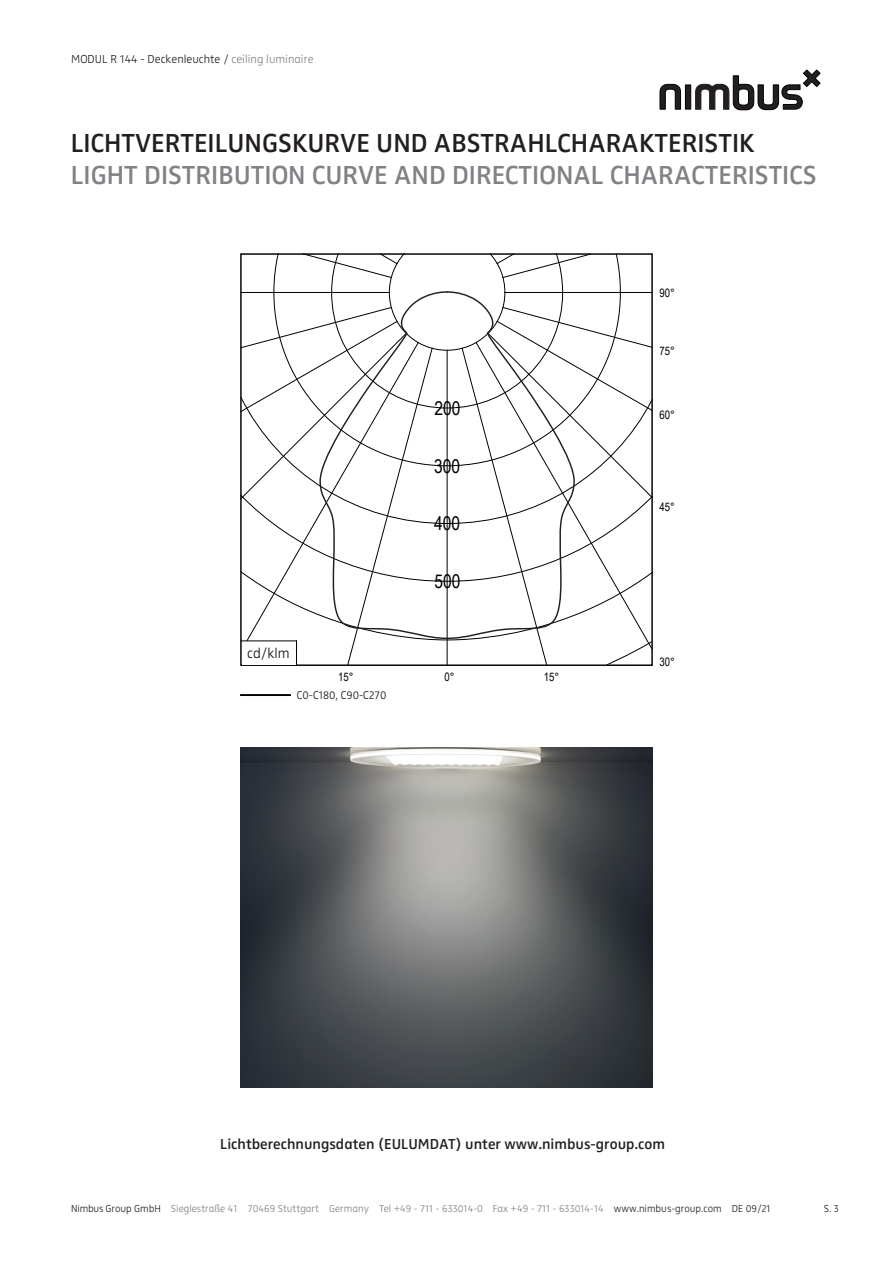
<style>
.page{position:relative;width:893px;height:1263px;background:#fff}
.page>*{position:absolute;margin:0;border:0;box-sizing:border-box;transform-origin:0 0}
.t1{font:27px "Zwo Semi Bold LF Plain Alt";color:#808285}
.Zwo_Semi_Bold_LF_18{font:27px "Zwo Semi Bold LF Plain Alt";color:#231f20}
.t2{font:19.05px "Arial Narrow";color:#000001}
.Zwo_Semi_Bold_LF_10{font:15px "Zwo Semi Bold LF Plain Alt";color:#231f20}
.t3{font:14.7px "Zwo Light LF Plain Alt";color:#111416}
.t4{font:12px "Zwo Light LF Plain Alt";color:#231f20}
.t5{font:11.7px "Arial Narrow";color:#000001}
.t6{font:11.7px "Zwo Light LF Plain Alt";color:#111416}
.t7{font:10.5px "Zwo Light LF Plain Alt";color:#808285}
.t8{font:10.5px "Zwo Light LF Plain Alt";color:#231f20}
.s1{color:#808285}
.s2{color:#231f20}
</style>
<div class="page">
<svg style="left:660px;top:70px;width:160px;height:40px"></svg>
<hr style="left:240px;top:694px;width:51px;height:2px;background:#000001">
<svg style="left:240px;top:253px;width:413px;height:413px"></svg>
<svg style="left:318px;top:289px;width:131px;height:351px"></svg>
<svg style="left:446px;top:290px;width:129px;height:350px"></svg>
<img style="left:240px;top:747px;width:413px;height:341px">
<p class="t4" style="left:71px;top:52px;width:244px">MODUL R 144 - Deckenleuchte / <span class="s1">ceiling luminaire</span></p>
<p class="Zwo_Semi_Bold_LF_18" style="left:71px;top:127px;width:685px">LICHTVERTEILUNGSKURVE UND ABSTRAHLCHARAKTERISTIK</p>
<p class="t1" style="left:71px;top:159px;width:747px">LIGHT DISTRIBUTION CURVE AND DIRECTIONAL CHARACTERISTICS</p>
<p class="t5" style="left:659px;top:284px;width:17px">90°</p>
<p class="t2" style="left:434px;top:394px;width:28px">200</p>
<p class="t2" style="left:434px;top:452px;width:28px">300</p>
<p class="t2" style="left:434px;top:510px;width:28px">400</p>
<p class="t2" style="left:434px;top:567px;width:28px">500</p>
<p class="t3" style="left:247px;top:644px;width:44px">cd/klm</p>
<p class="t5" style="left:338px;top:668px;width:17px">15°</p>
<p class="t5" style="left:444px;top:668px;width:12px">0°</p>
<p class="t5" style="left:544px;top:668px;width:17px">15°</p>
<p class="t6" style="left:297px;top:688px;width:91px">C0-C180, C90-C270</p>
<p class="t5" style="left:659px;top:342px;width:17px">75°</p>
<p class="t5" style="left:659px;top:407px;width:17px">60°</p>
<p class="t5" style="left:659px;top:498px;width:17px">45°</p>
<p class="t5" style="left:659px;top:653px;width:17px">30°</p>
<p class="Zwo_Semi_Bold_LF_10" style="left:220px;top:1135px;width:446px">Lichtberechnungsdaten (EULUMDAT) unter www.nimbus-group.com</p>
<p class="t7" style="left:71px;top:1203px;width:701px"><span class="s2">Nimbus Group GmbH</span> Sieglestraße 41 70469 Stuttgart Germany Tel +49 - 711 - 633014-0 Fax +49 - 711 - 633014-14 <span class="s2">www.nimbus-group.com DE 09/21</span></p>
<p class="t8" style="left:824px;top:1203px;width:17px">S. 3</p>
</div>
